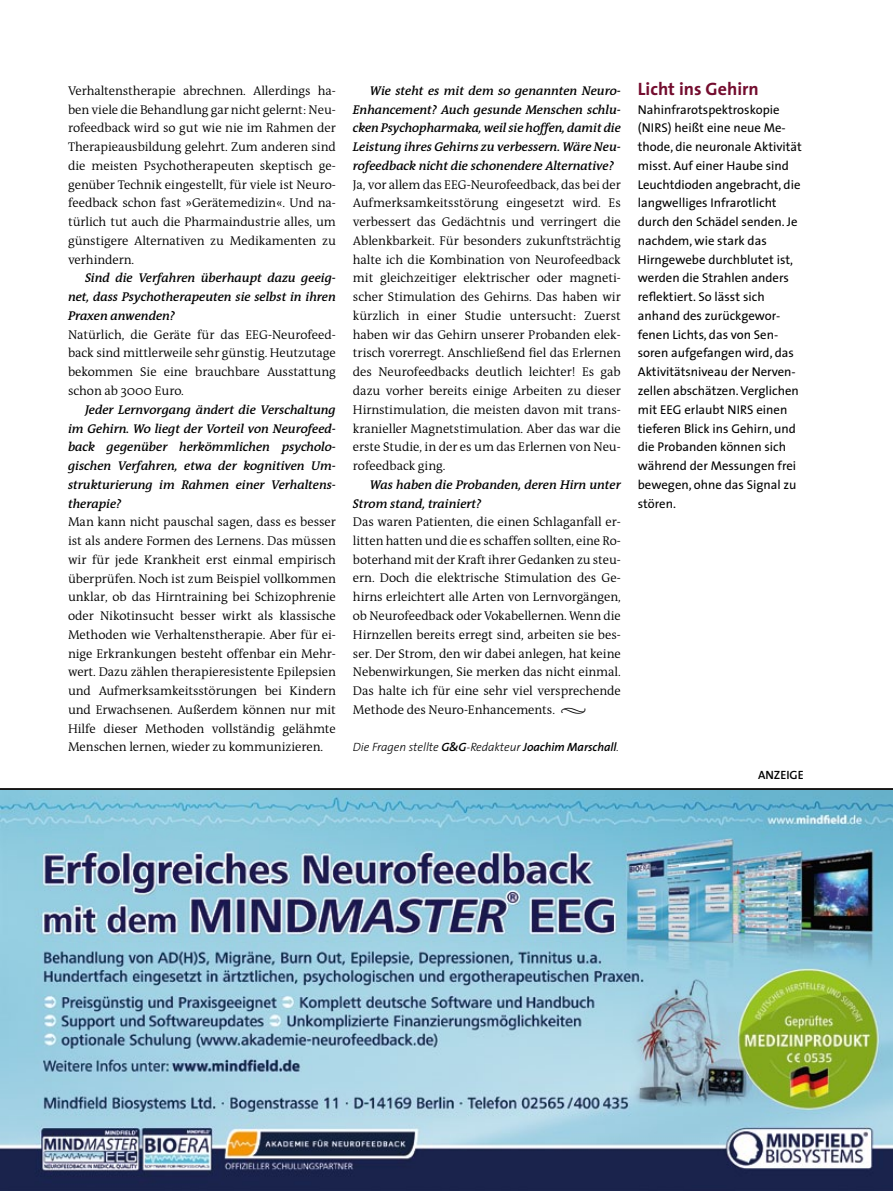
<style>
.page{position:relative;width:893px;height:1191px;background:#fff}
.page>*{position:absolute;margin:0;border:0;box-sizing:border-box;transform-origin:0 0}
.t1{font:700 18px "The Sans";color:#730c2e}
.t2{font:300 12.75px/18.8px "The Antiqua B4";letter-spacing:-.005em;color:#000;text-align:justify}
.t3{font:italic 600 12.75px/18.8px "The Antiqua B6 i";letter-spacing:-.005em;color:#000;text-align:justify}
.t4{font:12.75px/18.8px "The Sans";color:#000}
.t5{font:italic 300 12px "The Sans";letter-spacing:-.005em;color:#000}
.t6{font:600 12px "The Sans";color:#000}
.s1{font-family:"The Sans Light Expert";font-weight:400;font-size:13.5px}
.s2{font-weight:600}
</style>
<div class="page">
<img style="left:0;top:789px;width:893px;height:402px">
<hr style="left:0;top:785px;width:893px;height:4px;background:#000;opacity:.75">
<p class="t2" style="left:68px;top:82px;width:269px">Verhaltenstherapie abrechnen. Allerdings ha&shy;ben viele die Behandlung gar nicht gelernt: Neu&shy;rofeedback wird so gut wie nie im Rahmen der Therapieausbildung gelehrt. Zum anderen sind die meisten Psychotherapeuten skeptisch ge&shy;genüber Technik eingestellt, für viele ist Neuro&shy;feedback schon fast »Gerätemedizin«. Und na&shy;türlich tut auch die Pharmaindustrie alles, um günstigere Alternativen zu Medikamenten zu verhindern.</p>
<p class="t3" style="left:68px;top:269px;width:269px;text-indent:17px">Sind die Verfahren überhaupt dazu geeig&shy;net, dass Psychotherapeuten sie selbst in ihren Praxen anwenden?</p>
<p class="t2" style="left:68px;top:325px;width:269px">Natürlich, die Geräte für das EEG-Neurofeed&shy;back sind mittlerweile sehr günstig. Heutzutage bekommen Sie eine brauchbare Ausstattung schon ab 3000 Euro.</p>
<p class="t3" style="left:68px;top:401px;width:269px;text-indent:17px">Jeder Lernvorgang ändert die Verschaltung im Gehirn. Wo liegt der Vorteil von Neurofeed&shy;back gegenüber herkömmlichen psycholo&shy;gischen Verfahren, etwa der kognitiven Um&shy;strukturierung im Rahmen einer Verhaltens&shy;therapie?</p>
<p class="t2" style="left:68px;top:513px;width:269px">Man kann nicht pauschal sagen, dass es besser ist als andere Formen des Lernens. Das müssen wir für jede Krankheit erst einmal empirisch überprüfen. Noch ist zum Beispiel vollkommen unklar, ob das Hirntraining bei Schizophrenie oder Nikotinsucht besser wirkt als klassische Methoden wie Verhaltenstherapie. Aber für ei&shy;nige Erkrankungen besteht offenbar ein Mehr&shy;wert. Dazu zählen therapieresistente Epilepsien und Aufmerksamkeitsstörungen bei Kindern und Erwachsenen. Außerdem können nur mit Hilfe dieser Methoden vollständig gelähmte Menschen lernen, wieder zu kommunizieren.</p>
<p class="t3" style="left:353px;top:82px;width:269px;text-indent:17px">Wie steht es mit dem so genannten Neuro-Enhancement? Auch gesunde Menschen schlu&shy;cken Psychopharmaka, weil sie hoffen, damit die Leistung ihres Gehirns zu verbessern. Wäre Neu&shy;rofeedback nicht die schonendere Alternative?</p>
<p class="t2" style="left:353px;top:175px;width:269px">Ja, vor allem das EEG-Neurofeedback, das bei der Aufmerksamkeitsstörung eingesetzt wird. Es verbessert das Gedächtnis und verringert die Ablenkbarkeit. Für besonders zukunftsträchtig halte ich die Kombination von Neurofeedback mit gleichzeitiger elektrischer oder magneti&shy;scher Stimulation des Gehirns. Das haben wir kürzlich in einer Studie untersucht: Zuerst haben wir das Gehirn unserer Probanden elek&shy;trisch vorerregt. Anschließend fiel das Erlernen des Neurofeedbacks deutlich leichter! Es gab dazu vorher bereits einige Arbeiten zu dieser Hirnstimulation, die meisten davon mit trans&shy;kranieller Magnetstimulation. Aber das war die erste Studie, in der es um das Erlernen von Neu&shy;rofeedback ging.</p>
<p class="t3" style="left:353px;top:476px;width:269px;text-indent:17px">Was haben die Probanden, deren Hirn unter<br>Strom stand, trainiert?</p>
<p class="t2" style="left:353px;top:513px;width:269px">Das waren Patienten, die einen Schlaganfall er&shy;litten hatten und die es schaffen sollten, eine Ro&shy;boterhand mit der Kraft ihrer Gedanken zu steu&shy;ern. Doch die elektrische Stimulation des Ge&shy;hirns erleichtert alle Arten von Lernvorgängen, ob Neurofeedback oder Vokabellernen. Wenn die Hirnzellen bereits erregt sind, arbeiten sie bes&shy;ser. Der Strom, den wir dabei anlegen, hat keine Nebenwirkungen, Sie merken das nicht einmal.<br>Das halte ich für eine sehr viel versprechende Methode des Neuro-Enhancements. <span class="s1">Ÿ</span></p>
<p class="t5" style="left:353px;top:739px;width:268px">Die Fragen stellte <span class="s2">G&amp;G</span>-Redakteur <span class="s2">Joachim Marschall</span>.</p>
<h1 class="t1" style="left:638px;top:77px;width:122px">Licht ins Gehirn</h1>
<p class="t4" style="left:638px;top:100px;width:165px">Nahinfrarotspektroskopie (NIRS) heißt eine neue Me&shy;thode, die neuronale Aktivität misst. Auf einer Haube sind<br>Leuchtdioden angebracht, die langwelliges Infrarotlicht durch den Schädel senden. Je nachdem, wie stark das<br>Hirngewebe durchblutet ist, werden die Strahlen anders reflektiert. So lässt sich anhand des zurückgewor&shy;fenen Lichts, das von Sen&shy;soren aufgefangen wird, das<br>Aktivitätsniveau der Nerven&shy;zellen abschätzen. Verglichen mit EEG erlaubt NIRS einen tieferen Blick ins Gehirn, und die Probanden können sich während der Messungen frei bewegen, ohne das Signal zu stören.</p>
<p class="t6" style="left:758px;top:767px;width:9px">ANZ</p>
<p class="t6" style="left:780px;top:767px;width:25px">EIGE</p>
</div>
